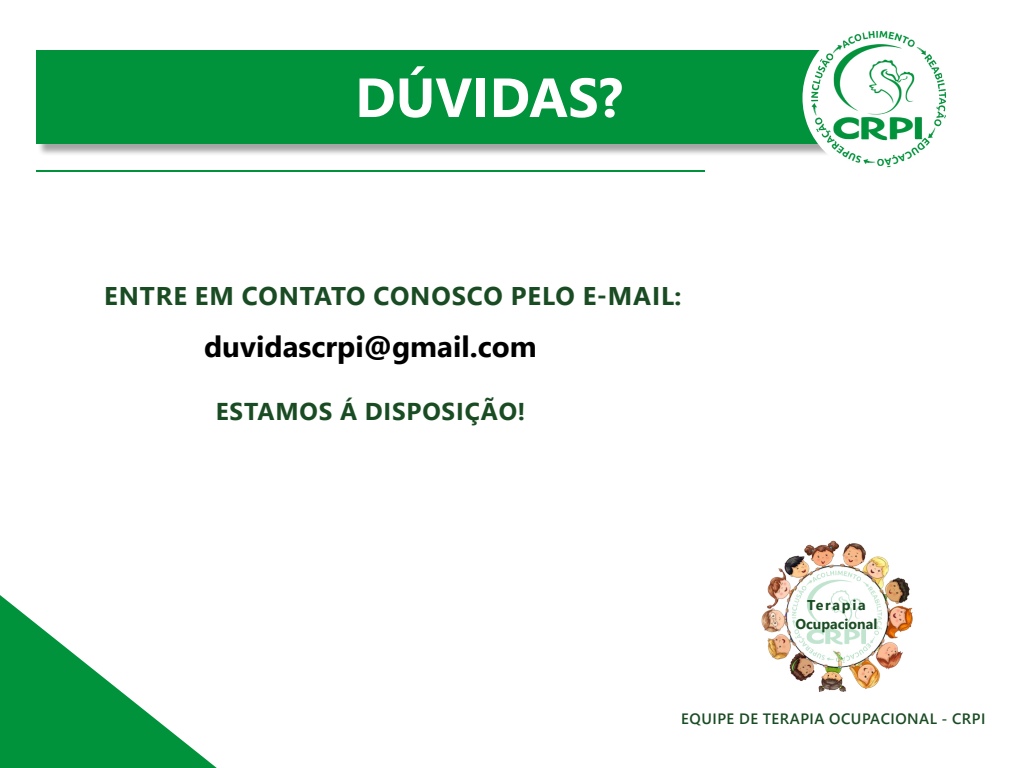
<style>
.page{position:relative;width:1024px;height:768px;background:#fff}
.page>*{position:absolute;margin:0;border:0;box-sizing:border-box;transform-origin:0 0}
.t1{font:700 55px "Segoe UI";color:#fff}
.t2{font:700 29.4px "Segoe UI";color:#000}
.t3{font:700 25.6px "Segoe UI";letter-spacing:.035em;color:#1a4c23}
.t4{font:700 24.3px "Segoe UI";letter-spacing:.035em;color:#1a4c23}
.t5{font:600 15px "Segoe UI";letter-spacing:.035em;color:#1a4c23}
.t6{font:700 14.1px/19.5px "Segoe UI";color:#1a4c23;text-align:center}
</style>
<div class="page">
<div style="left:37px;top:51px;width:876px;height:106px;background:#000;opacity:.36"></div>
<div style="left:36px;top:50px;width:864px;height:94px;background:#00933b"></div>
<hr style="left:36px;top:170px;width:669px;height:2px;background:#00933b">
<svg style="left:0;top:595px;width:217px;height:173px"></svg>
<img style="left:803px;top:22px;width:151px;height:152px;border-radius:76px">
<img style="left:761px;top:540px;width:152px;height:152px">
<img style="left:789px;top:569px;width:95px;height:95px;border-radius:47px">
<h1 class="t1" style="left:355px;top:46px;width:269px">DÚVIDAS?</h1>
<p class="t3" style="left:104px;top:272px;width:579px">ENTRE EM CONTATO CONOSCO PELO E-MAIL:</p>
<p class="t2" style="left:204px;top:319px;width:334px">duvidascrpi@gmail.com</p>
<p class="t4" style="left:216px;top:388px;width:311px">ESTAMOS Á DISPOSIÇÃO!</p>
<p class="t6" style="left:795px;top:594px;width:83px">Terapia<br>Ocupacional</p>
<p class="t5" style="left:681px;top:705px;width:306px">EQUIPE DE TERAPIA OCUPACIONAL - CRPI</p>
</div>
